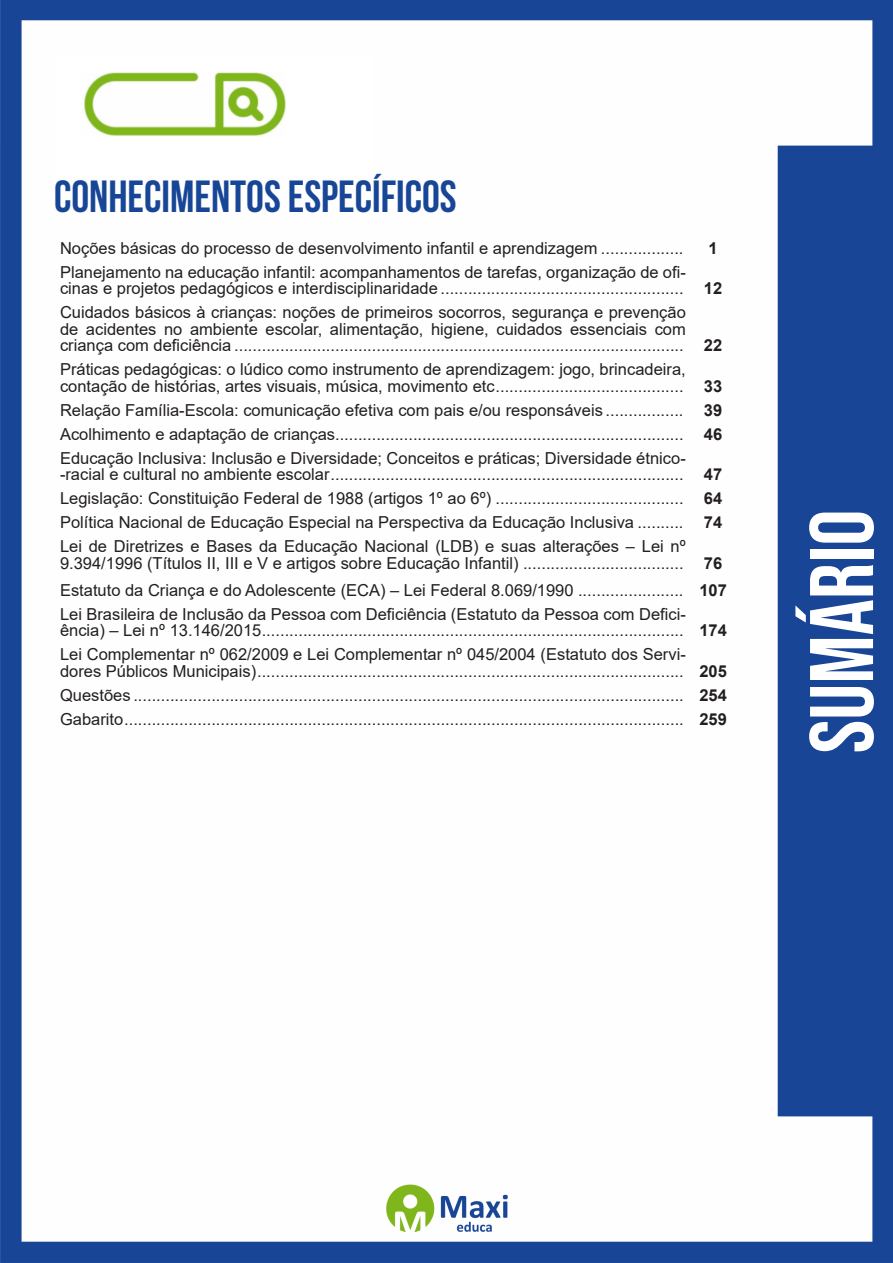
<style>
.page{position:relative;width:893px;height:1263px;background:#fff}
.page>*{position:absolute;margin:0;border:0;box-sizing:border-box;transform-origin:0 0}
.t1{font:90px "Bebas Neue";color:#fff}
.t2{font:700 45px "Bebas Neue";color:#184696}
.ALTERNATIVAS{font:16.5px/16.5px "Arial";color:#231f20}
.INDICE{font:700 16.5px "Arial";color:#231f20}
.TITULO_DE_LEI{font:700 16.5px "Arial";color:#231f20}
</style>
<div class="page">
<img style="left:0;top:0;width:893px;height:1263px">
<div style="left:55px;top:55px;width:317px;height:121px;background:#fff"></div>
<img style="left:84px;top:72px;width:201px;height:64px">
<p class="t2" style="left:54px;top:172px;width:404px">CONHECIMENTOS ESPECÍFICOS</p>
<p class="ALTERNATIVAS" style="left:60px;top:240px;width:625px">Noções básicas do processo de desenvolvimento infantil e aprendizagem ..................</p>
<p class="INDICE" style="left:708px;top:236px;width:11px">1</p>
<p class="ALTERNATIVAS" style="left:60px;top:264px;width:627px">Planejamento na educação infantil: acompanhamentos de tarefas, organização de ofi&shy;cinas e projetos pedagógicos e interdisciplinaridade .....................................................</p>
<p class="INDICE" style="left:704px;top:277px;width:20px">12</p>
<p class="ALTERNATIVAS" style="left:60px;top:304px;width:627px;text-align:justify">Cuidados básicos à crianças: noções de primeiros socorros, segurança e prevenção de acidentes no ambiente escolar, alimentação, higiene, cuidados essenciais com criança com deficiência ..................................................................................................</p>
<p class="ALTERNATIVAS" style="left:60px;top:361px;width:627px">Práticas pedagógicas: o lúdico como instrumento de aprendizagem: jogo, brincadeira, contação de histórias, artes visuais, música, movimento etc.........................................</p>
<p class="INDICE" style="left:704px;top:334px;width:20px">22</p>
<p class="INDICE" style="left:704px;top:374px;width:20px">33</p>
<p class="ALTERNATIVAS" style="left:60px;top:402px;width:625px">Relação Família-Escola: comunicação efetiva com pais e/ou responsáveis .................</p>
<p class="INDICE" style="left:704px;top:398px;width:20px">39</p>
<p class="ALTERNATIVAS" style="left:60px;top:426px;width:625px">Acolhimento e adaptação de crianças............................................................................</p>
<p class="INDICE" style="left:704px;top:422px;width:20px">46</p>
<p class="ALTERNATIVAS" style="left:60px;top:450px;width:627px">Educação Inclusiva: Inclusão e Diversidade; Conceitos e práticas; Diversidade étnico--racial e cultural no ambiente escolar.............................................................................</p>
<p class="INDICE" style="left:704px;top:463px;width:20px">47</p>
<p class="ALTERNATIVAS" style="left:60px;top:490px;width:625px">Legislação: Constituição Federal de 1988 (artigos 1º ao 6º) .........................................</p>
<p class="INDICE" style="left:704px;top:487px;width:20px">64</p>
<p class="ALTERNATIVAS" style="left:60px;top:514px;width:625px">Política Nacional de Educação Especial na Perspectiva da Educação Inclusiva ..........</p>
<p class="TITULO_DE_LEI" style="left:704px;top:511px;width:20px">74</p>
<p class="ALTERNATIVAS" style="left:60px;top:538px;width:627px">Lei de Diretrizes e Bases da Educação Nacional (LDB) e suas alterações – Lei nº<br>9.394/1996 (Títulos II, III e V e artigos sobre Educação Infantil) ...................................</p>
<p class="INDICE" style="left:704px;top:551px;width:20px">76</p>
<p class="ALTERNATIVAS" style="left:60px;top:581px;width:625px">Estatuto da Criança e do Adolescente (ECA) – Lei Federal 8.069/1990 .......................</p>
<p class="INDICE" style="left:699px;top:578px;width:29px">107</p>
<p class="ALTERNATIVAS" style="left:60px;top:605px;width:627px">Lei Brasileira de Inclusão da Pessoa com Deficiência (Estatuto da Pessoa com Defici&shy;ência) – Lei nº 13.146/2015............................................................................................</p>
<p class="INDICE" style="left:699px;top:619px;width:29px">174</p>
<p class="ALTERNATIVAS" style="left:60px;top:646px;width:627px">Lei Complementar nº 062/2009 e Lei Complementar nº 045/2004 (Estatuto dos Servi&shy;dores Públicos Municipais).............................................................................................</p>
<p class="INDICE" style="left:699px;top:659px;width:29px">205</p>
<p class="ALTERNATIVAS" style="left:60px;top:686px;width:625px">Questões ........................................................................................................................</p>
<p class="INDICE" style="left:699px;top:683px;width:29px">254</p>
<p class="ALTERNATIVAS" style="left:60px;top:710px;width:625px">Gabarito..........................................................................................................................</p>
<p class="INDICE" style="left:699px;top:707px;width:29px">259</p>
<h1 class="t1" style="left:791px;top:753px;width:245px;rotate:-90deg">sumário</h1>
</div>
